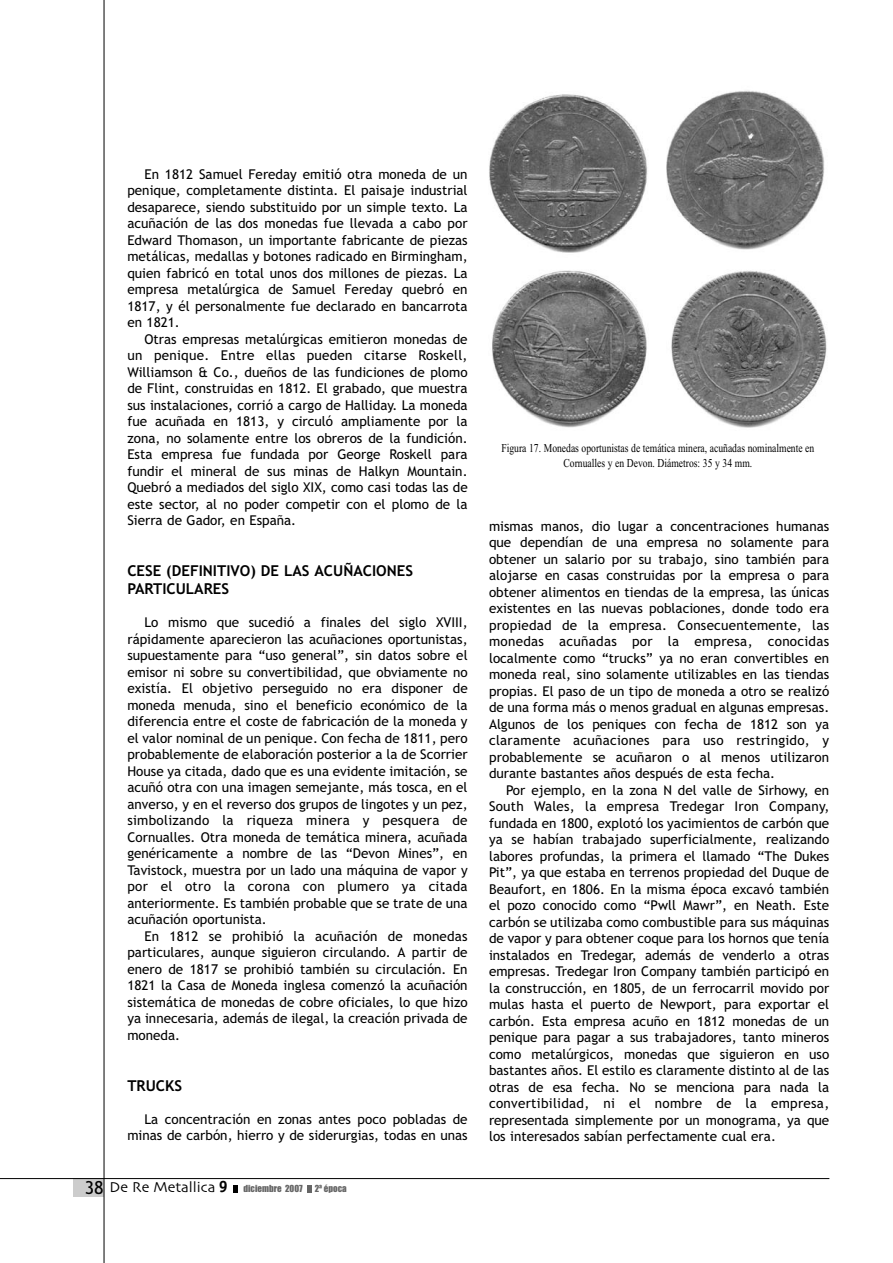
<style>
.page{position:relative;width:893px;height:1263px;background:#fff}
.page>*{position:absolute;margin:0;border:0;box-sizing:border-box;transform-origin:0 0}
.t1{font:18px "Trebuchet MS";color:#000}
.t2{font:700 15px/18px "Trebuchet MS";color:#000}
.t3{font:15px "Skia";color:#000}
.t4{font:13.5px/16.5px "Trebuchet MS";color:#000;text-align:justify}
.t5{font:12px/15px "Times New Roman";color:#000;text-align:center;scale:.8 1}
.t6{font:9px "Impact";color:#666}
.s1{font-family:"Officina Sans";font-weight:700;font-size:16.5px}
.s2{font-family:"Impact";font-size:9px;color:#666}
</style>
<div class="page">
<svg style="left:233px;top:1185px;width:5px;height:7px"></svg>
<svg style="left:307px;top:1185px;width:4px;height:7px"></svg>
<div style="left:73px;top:1179px;width:31px;height:18px;background:#ccc"></div>
<hr style="left:104px;top:0;width:1px;height:1263px;background:#000">
<hr style="left:0;top:1178px;width:829px;height:1px;background:#000">
<img style="left:489px;top:90px;width:338px;height:338px">
<p class="t4" style="left:127px;top:167px;width:342px;text-indent:17px">En 1812 Samuel Fereday emitió otra moneda de un penique, completamente distinta. El paisaje industrial desaparece, siendo substituido por un simple texto. La acuñación de las dos monedas fue llevada a cabo por Edward Thomason, un importante fabricante de piezas metálicas, medallas y botones radicado en Birmingham, quien fabricó en total unos dos millones de piezas. La empresa metalúrgica de Samuel Fereday quebró en 1817, y él personalmente fue declarado en bancarrota en 1821.</p>
<p class="t4" style="left:127px;top:332px;width:342px;text-indent:17px">Otras empresas metalúrgicas emitieron monedas de un penique. Entre ellas pueden citarse Roskell, Williamson &amp; Co., dueños de las fundiciones de plomo de Flint, construidas en 1812. El grabado, que muestra sus instalaciones, corrió a cargo de Halliday. La moneda fue acuñada en 1813, y circuló ampliamente por la zona, no solamente entre los obreros de la fundición.<br>Esta empresa fue fundada por George Roskell para fundir el mineral de sus minas de Halkyn Mountain.<br>Quebró a mediados del siglo XIX, como casi todas las de este sector, al no poder competir con el plomo de la Sierra de Gador, en España.</p>
<p class="t2" style="left:127px;top:563px;width:287px">CESE (DEFINITIVO) DE LAS ACUÑACIONES<br>PARTICULARES</p>
<p class="t4" style="left:127px;top:615px;width:342px;text-indent:17px">Lo mismo que sucedió a finales del siglo XVIII, rápidamente aparecieron las acuñaciones oportunistas, supuestamente para “uso general”, sin datos sobre el emisor ni sobre su convertibilidad, que obviamente no existía. El objetivo perseguido no era disponer de moneda menuda, sino el beneficio económico de la diferencia entre el coste de fabricación de la moneda y el valor nominal de un penique. Con fecha de 1811, pero probablemente de elaboración posterior a la de Scorrier House ya citada, dado que es una evidente imitación, se acuñó otra con una imagen semejante, más tosca, en el anverso, y en el reverso dos grupos de lingotes y un pez, simbolizando la riqueza minera y pesquera de Cornualles. Otra moneda de temática minera, acuñada genéricamente a nombre de las “Devon Mines”, en Tavistock, muestra por un lado una máquina de vapor y por el otro la corona con plumero ya citada anteriormente. Es también probable que se trate de una acuñación oportunista.</p>
<p class="t4" style="left:127px;top:929px;width:342px;text-indent:17px">En 1812 se prohibió la acuñación de monedas particulares, aunque siguieron circulando. A partir de enero de 1817 se prohibió también su circulación. En 1821 la Casa de Moneda inglesa comenzó la acuñación sistemática de monedas de cobre oficiales, lo que hizo ya innecesaria, además de ilegal, la creación privada de moneda.</p>
<p class="t2" style="left:127px;top:1077px;width:56px">TRUCKS</p>
<p class="t4" style="left:127px;top:1112px;width:342px;text-align:right">La concentración en zonas antes poco pobladas de minas de carbón, hierro y de siderurgias, todas en unas</p>
<h1 class="t1" style="left:85px;top:1181px;width:20px">38</h1>
<p class="t3" style="left:109px;top:1181px;width:195px">De Re Metallica <span class="s1">9</span> <span class="s2">diciembre 2007</span></p>
<p class="t6" style="left:315px;top:1186px;width:34px">2ª época</p>
<p class="t5" style="left:501px;top:442px;width:392px">Figura 17. Monedas oportunistas de temática minera, acuñadas nominalmente en<br>Cornualles y en Devon. Diámetros: 35 y 34 mm.</p>
<p class="t4" style="left:489px;top:519px;width:342px">mismas manos, dio lugar a concentraciones humanas que dependían de una empresa no solamente para obtener un salario por su trabajo, sino también para alojarse en casas construidas por la empresa o para obtener alimentos en tiendas de la empresa, las únicas existentes en las nuevas poblaciones, donde todo era propiedad de la empresa. Consecuentemente, las monedas acuñadas por la empresa, conocidas localmente como “trucks” ya no eran convertibles en moneda real, sino solamente utilizables en las tiendas propias. El paso de un tipo de moneda a otro se realizó de una forma más o menos gradual en algunas empresas.<br>Algunos de los peniques con fecha de 1812 son ya claramente acuñaciones para uso restringido, y probablemente se acuñaron o al menos utilizaron durante bastantes años después de esta fecha.</p>
<p class="t4" style="left:489px;top:783px;width:342px;text-indent:17px">Por ejemplo, en la zona N del valle de Sirhowy, en South Wales, la empresa Tredegar Iron Company, fundada en 1800, explotó los yacimientos de carbón que ya se habían trabajado superficialmente, realizando labores profundas, la primera el llamado “The Dukes Pit”, ya que estaba en terrenos propiedad del Duque de Beaufort, en 1806. En la misma época excavó también el pozo conocido como “Pwll Mawr”, en Neath. Este carbón se utilizaba como combustible para sus máquinas de vapor y para obtener coque para los hornos que tenía instalados en Tredegar, además de venderlo a otras empresas. Tredegar Iron Company también participó en la construcción, en 1805, de un ferrocarril movido por mulas hasta el puerto de Newport, para exportar el carbón. Esta empresa acuño en 1812 monedas de un penique para pagar a sus trabajadores, tanto mineros como metalúrgicos, monedas que siguieron en uso bastantes años. El estilo es claramente distinto al de las otras de esa fecha. No se menciona para nada la convertibilidad, ni el nombre de la empresa, representada simplemente por un monograma, ya que los interesados sabían perfectamente cual era.</p>
</div>
